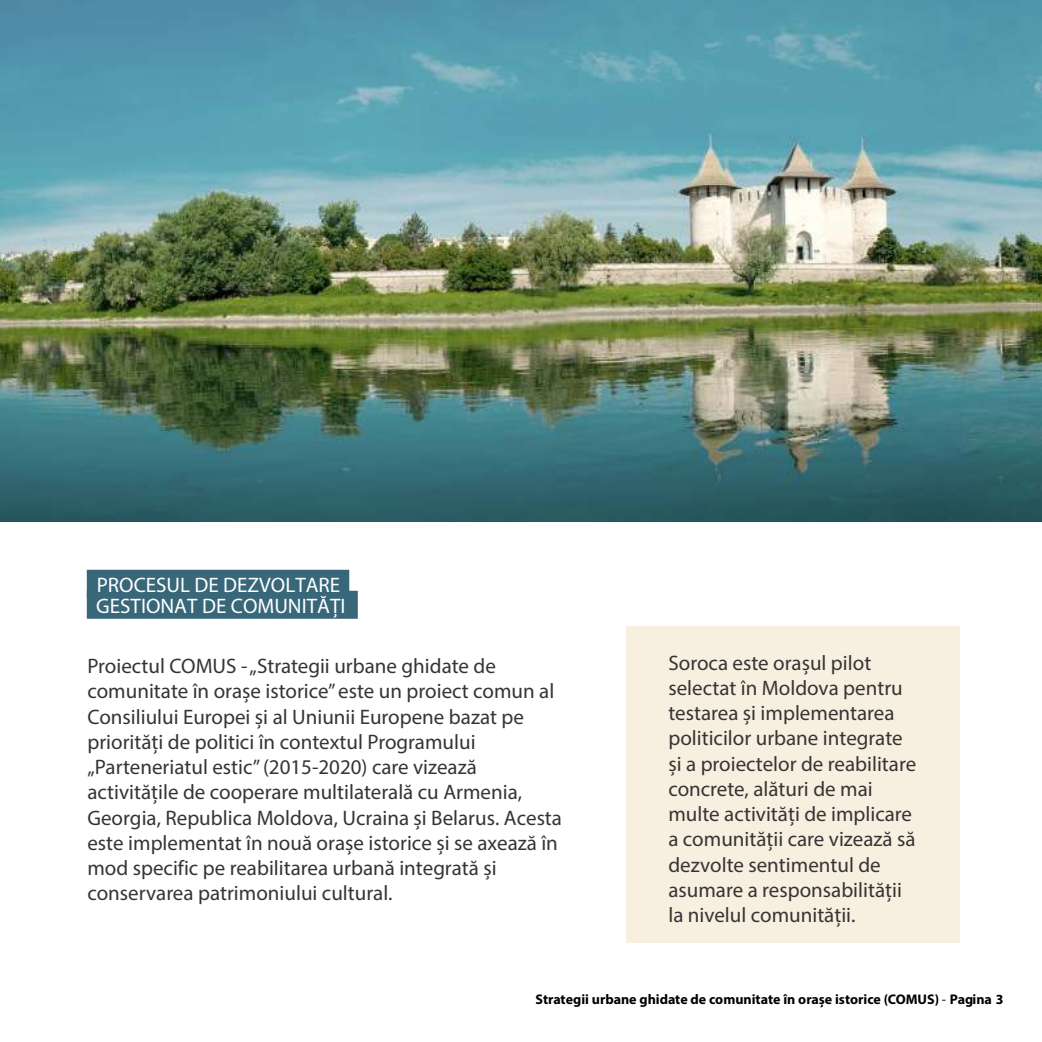
<style>
.page{position:relative;width:1042px;height:1042px;background:#fff}
.page>*{position:absolute;margin:0;border:0;box-sizing:border-box;transform-origin:0 0}
.t1{font:21px/25.2px "Myriad Pro";color:#373435}
.t2{font:21px/21px "Myriad Pro";color:#fff}
.t3{font:700 14px "Myriad Pro";color:#000}
.s1{font-weight:400}
</style>
<div class="page">
<div style="left:87px;top:570px;width:262px;height:28px;background:#376778"></div>
<div style="left:87px;top:591px;width:271px;height:28px;background:#376778"></div>
<div style="left:626px;top:626px;width:333px;height:316px;background:#f7efdf"></div>
<img style="left:0;top:0;width:1042px;height:521px">
<p class="t2" style="left:96px;top:574px;width:251px">PROCESUL DE DEZVOLTARE<br>GESTIONAT DE COMUNITĂȚI</p>
<p class="t1" style="left:87px;top:653px;width:476px">Proiectul COMUS - „Strategii urbane ghidate de comunitate în orașe istorice” este un proiect comun al Consiliului Europei și al Uniunii Europene bazat pe priorități de politici în contextul Programului „Parteneriatul estic” (2015-2020) care vizează activitățile de cooperare multilaterală cu Armenia, Georgia, Republica Moldova, Ucraina și Belarus. Acesta este implementat în nouă orașe istorice și se axează în mod specific pe reabilitarea urbană integrată și conservarea patrimoniului cultural.</p>
<p class="t1" style="left:668px;top:650px;width:249px">Soroca este orașul pilot selectat în Moldova pentru testarea și implementarea politicilor urbane integrate și a proiectelor de reabilitare concrete, alături de mai multe activități de implicare a comunității care vizează să dezvolte sentimentul de asumare a responsabilității la nivelul comunității.</p>
<p class="t3" style="left:535px;top:993px;width:469px">Strategii urbane ghidate de comunitate în orașe istorice (COMUS) <span class="s1">-</span> Pagina 3</p>
</div>
